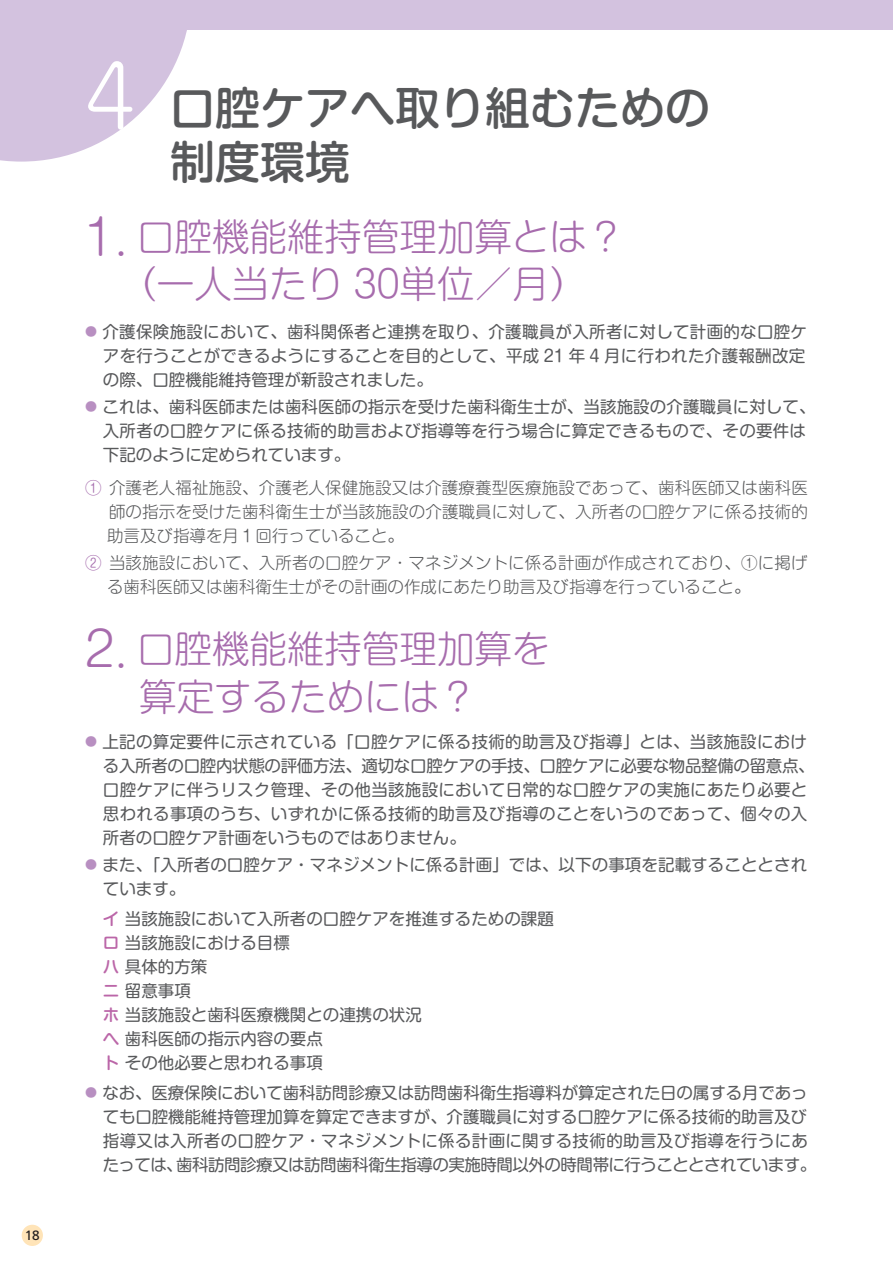
<style>
.page{position:relative;width:893px;height:1263px;background:#fff}
.page>*{position:absolute;margin:0;border:0;box-sizing:border-box;transform-origin:0 0}
.t1{font:82.5px "Shin M Go Pro Light 90 pv RKSJ H";color:#fff}
.t2{font:45px/54px "Shin M Go Pro Medium 90 pv RKSJ H";color:#58595b}
.t3{font:37.5px/47.2px "Shin M Go Pro Light 90 pv RKSJ H";color:#a76cad}
.t4{font:16.5px/24px "Shin M Go Pro Regular 90 pv RKSJ H";color:#58595b}
.t5{font:16.5px/24px "Shin M Go Pro Light 90 pv RKSJ H";letter-spacing:.01em;color:#58595b;text-align:justify}
.t6{font:13.5px "Frutiger";color:#231f20}
.s1{font-size:48px}
.s2{font-size:12px;color:#b88fc1}
.s3{color:#a56cad}
.s4{font-family:"Shin M Go Pro Medium 90 pv RKSJ H";color:#bb66a8}
</style>
<div class="page">
<div style="left:22px;top:1225px;width:21px;height:21px;background:#ffe4b8;border-radius:50%"></div>
<div style="left:0;top:0;width:893px;height:30px;background:#d3c2df"></div>
<svg style="left:0;top:30px;width:187px;height:132px"></svg>
<p class="t6" style="left:25px;top:1230px;width:17px">18</p>
<h1 class="t1" style="left:85px;top:66px;width:52px">4</h1>
<h2 class="t2" style="left:170px;top:87px;width:541px">口腔ケアへ取り組むための制度環境</h2>
<h3 class="t3" style="left:85px;top:218px;width:541px;text-align:center"><span class="s1">1.</span> 口腔機能維持管理加算とは？（一人当たり 30単位／月）</h3>
<p class="t4" style="left:103px;top:322px;width:706px;text-align:justify;text-indent:-18px"><span class="s2">●</span> 介護保険施設において、歯科関係者と連携を取り、介護職員が入所者に対して計画的な口腔ケアを行うことができるようにすることを目的として、平成 21 年 4 月に行われた介護報酬改定の際、口腔機能維持管理が新設されました。</p>
<p class="t4" style="left:103px;top:397px;width:714px;text-indent:-18px"><span class="s2">●</span> これは、歯科医師または歯科医師の指示を受けた歯科衛生士が、当該施設の介護職員に対して、入所者の口腔ケアに係る技術的助言および指導等を行う場合に算定できるもので、その要件は下記のように定められています。</p>
<p class="t5" style="left:85px;top:478px;width:724px"><span class="s3">①</span> 介護老人福祉施設、介護老人保健施設又は介護療養型医療施設であって、歯科医師又は歯科医　 師の指示を受けた歯科衛生士が当該施設の介護職員に対して、入所者の口腔ケアに係る技術的　 助言及び指導を月１回行っていること。</p>
<p class="t5" style="left:85px;top:553px;width:724px"><span class="s3">②</span> 当該施設において、入所者の口腔ケア・マネジメントに係る計画が作成されており、①に掲げ　 る歯科医師又は歯科衛生士がその計画の作成にあたり助言及び指導を行っていること。</p>
<h3 class="t3" style="left:85px;top:631px;width:466px"><span class="s1">2.</span> 口腔機能維持管理加算を　 算定するためには？</h3>
<p class="t4" style="left:103px;top:732px;width:713px;text-indent:-18px"><span class="s2">●</span> 上記の算定要件に示されている「口腔ケアに係る技術的助言及び指導」とは、当該施設における入所者の口腔内状態の評価方法、適切な口腔ケアの手技、口腔ケアに必要な物品整備の留意点、口腔ケアに伴うリスク管理、その他当該施設において日常的な口腔ケアの実施にあたり必要と思われる事項のうち、いずれかに係る技術的助言及び指導のことをいうのであって、個々の入所者の口腔ケア計画をいうものではありません。</p>
<p class="t4" style="left:103px;top:855px;width:706px;text-indent:-18px"><span class="s2">●</span> また、「入所者の口腔ケア・マネジメントに係る計画」では、以下の事項を記載することとされています。</p>
<p class="t4" style="left:103px;top:909px;width:452px"><span class="s4">イ</span> 当該施設において入所者の口腔ケアを推進するための課題<span class="s4">ロ</span> 当該施設における目標<br><span class="s4">ハ</span> 具体的方策<br><span class="s4">ニ</span> 留意事項<br><span class="s4">ホ</span> 当該施設と歯科医療機関との連携の状況<br><span class="s4">へ</span> 歯科医師の指示内容の要点<br><span class="s4">ト</span> その他必要と思われる事項</p>
<p class="t4" style="left:103px;top:1083px;width:715px;text-indent:-18px"><span class="s2">●</span> なお、医療保険において歯科訪問診療又は訪問歯科衛生指導料が算定された日の属する月であっても口腔機能維持管理加算を算定できますが、介護職員に対する口腔ケアに係る技術的助言及び指導又は入所者の口腔ケア・マネジメントに係る計画に関する技術的助言及び指導を行うにあたっては、歯科訪問診療又は訪問歯科衛生指導の実施時間以外の時間帯に行うこととされています。</p>
</div>
